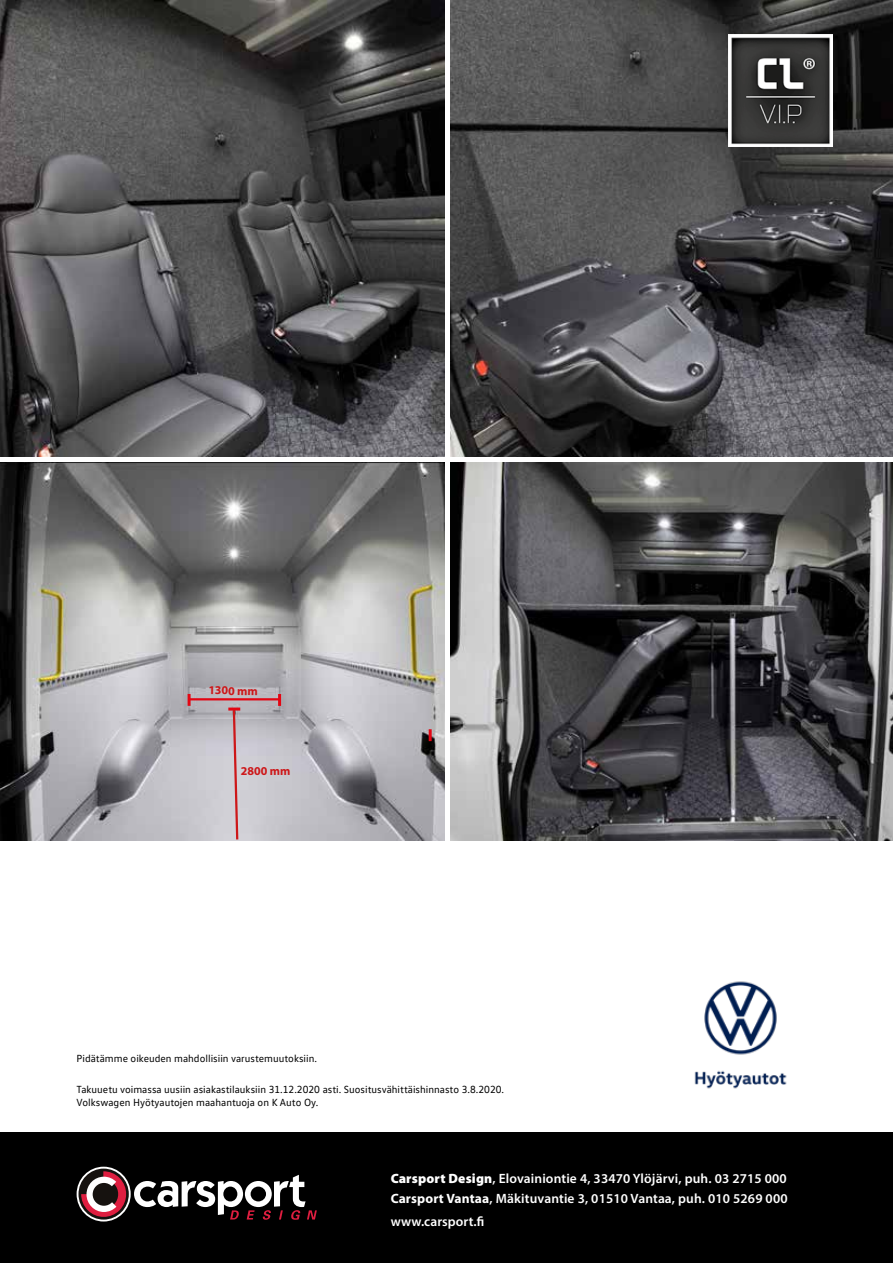
<style>
.page{position:relative;width:893px;height:1263px;background:#fff}
.page>*{position:absolute;margin:0;border:0;box-sizing:border-box;transform-origin:0 0}
.t1{font:600 13.5px/19.2px "Myriad Pro";letter-spacing:.01em;color:#fff}
.t2{font:700 12px "Myriad Pro";letter-spacing:-.01em;color:#cd1719}
.t3{font:10.5px/12.6px "VW Text";color:#000}
.s1{font-weight:900}
.s2{font-weight:700}
</style>
<div class="page">
<img style="left:451px;top:0;width:442px;height:457px">
<div style="left:0;top:1132px;width:893px;height:131px;background:#000"></div>
<svg style="left:77px;top:1167px;width:240px;height:54px"></svg>
<img style="left:694px;top:981px;width:93px;height:108px">
<img style="left:728px;top:34px;width:105px;height:113px">
<img style="left:0;top:462px;width:445px;height:378px">
<svg style="left:429px;top:729px;width:3px;height:12px"></svg>
<svg style="left:228px;top:707px;width:12px;height:134px"></svg>
<img style="left:451px;top:462px;width:442px;height:378px">
<img style="left:0;top:0;width:445px;height:457px">
<svg style="left:278px;top:694px;width:3px;height:12px"></svg>
<hr style="left:189px;top:698px;width:90px;height:2px;background:#e30613">
<svg style="left:188px;top:694px;width:3px;height:12px"></svg>
<p class="t2" style="left:209px;top:682px;width:51px;rotate:1deg">1300 mm</p>
<p class="t2" style="left:241px;top:763px;width:51px">2800 mm</p>
<p class="t3" style="left:77px;top:1051px;width:242px">Pidätämme oikeuden mahdollisiin varustemuutoksiin.</p>
<p class="t3" style="left:77px;top:1083px;width:429px">Takuuetu voimassa uusiin asiakastilauksiin 31.12.2020 asti. Suositusvähittäishinnasto 3.8.2020.<br>Volkswagen Hyötyautojen maahantuoja on K Auto Oy.</p>
<p class="t1" style="left:391px;top:1169px;width:398px"><span class="s1">Carsport Design</span>, Elovainiontie 4, 33470 Ylöjärvi, puh. 03 2715 000<br><span class="s2">Carsport Vantaa</span>, Mäkituvantie 3, 01510 Vantaa, puh. 010 5269 000</p>
<p class="t1" style="left:391px;top:1212px;width:95px">www.carsport.fi</p>
</div>
